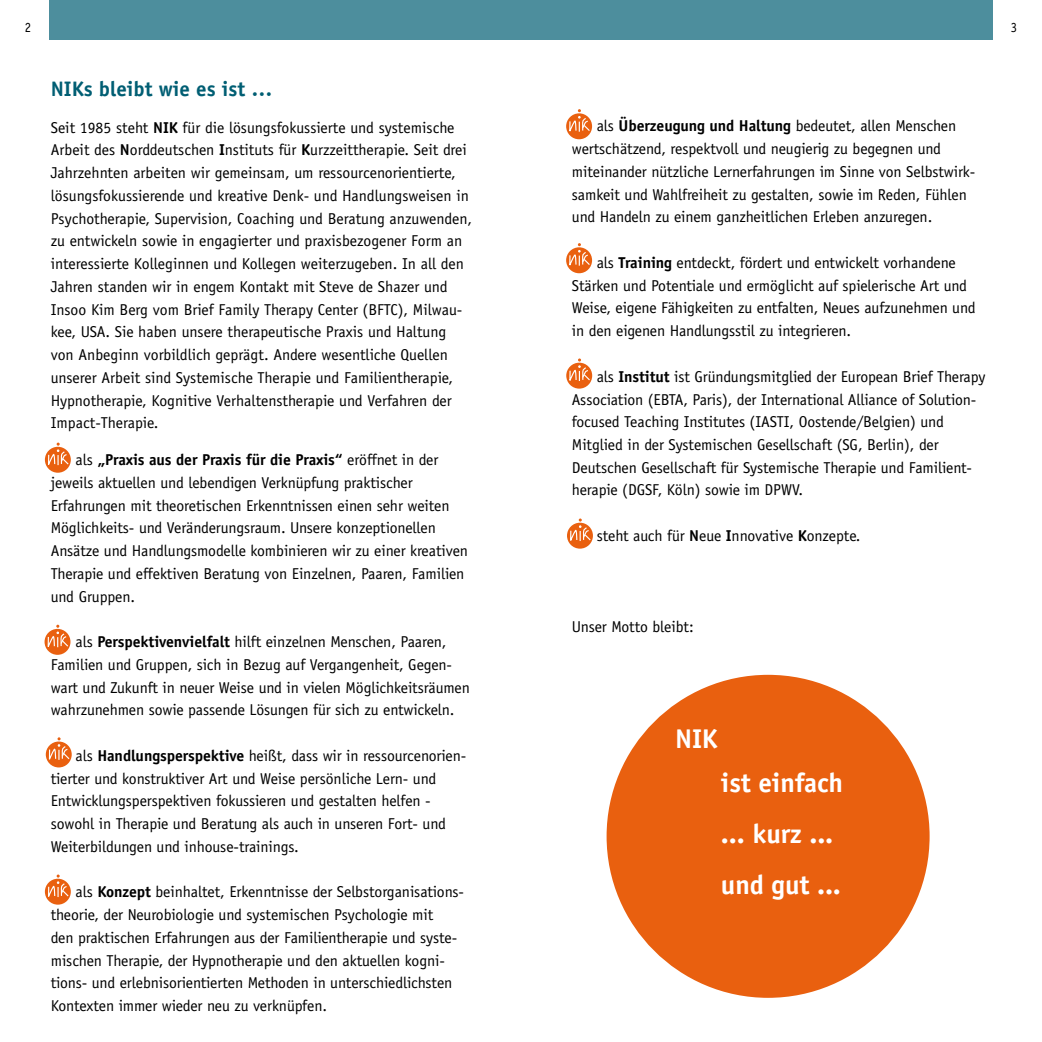
<style>
.page{position:relative;width:1042px;height:1042px;background:#fff}
.page>*{position:absolute;margin:0;border:0;box-sizing:border-box;transform-origin:0 0}
.t1{font:700 27.12px/50.8px "Officina Sans";letter-spacing:-.005em;color:#fff}
.t2{font:700 21px "Officina Sans";color:#005e73}
.t3{font:15.75px/22.8px "Officina Sans";letter-spacing:-.005em;color:#000}
.t4{font:14px "Officina Sans";color:#000;scale:.9 1}
.s1{font-weight:700}
</style>
<div class="page">
<div style="left:606px;top:675px;width:323px;height:323px;background:#e9600f;border-radius:50%"></div>
<svg style="left:566px;top:113px;width:26px;height:26px"></svg>
<svg style="left:566px;top:247px;width:26px;height:26px"></svg>
<svg style="left:566px;top:363px;width:26px;height:26px"></svg>
<svg style="left:567px;top:523px;width:26px;height:26px"></svg>
<svg style="left:569px;top:109px;width:23px;height:440px"></svg>
<div style="left:521px;top:0;width:471px;height:40px;background:#4d8e9d"></div>
<svg style="left:45px;top:447px;width:26px;height:26px"></svg>
<div style="left:45px;top:629px;width:25px;height:26px;background:#e9600f;border-radius:50%"></div>
<svg style="left:46px;top:741px;width:26px;height:26px"></svg>
<div style="left:45px;top:879px;width:26px;height:25px;background:#e9600f;border-radius:50%"></div>
<svg style="left:47px;top:442px;width:24px;height:463px"></svg>
<div style="left:50px;top:0;width:471px;height:40px;background:#4d8e9d"></div>
<p class="t4" style="left:25px;top:19px;width:9px">2</p>
<p class="t4" style="left:1010px;top:19px;width:8px">3</p>
<h2 class="t2" style="left:51px;top:76px;width:223px">NIKs bleibt wie es ist …</h2>
<p class="t3" style="left:51px;top:116px;width:423px">Seit 1985 steht <span class="s1">NIK</span> für die lösungsfokussierte und systemische Arbeit des <span class="s1">N</span>orddeutschen <span class="s1">I</span>nstituts für <span class="s1">K</span>urzzeittherapie. Seit drei Jahrzehnten arbeiten wir gemeinsam, um ressourcenorientierte, lösungsfokussierende und kreative Denk- und Handlungsweisen in Psychotherapie, Supervision, Coaching und Beratung anzuwenden, zu entwickeln sowie in engagierter und praxisbezogener Form an interessierte Kolleginnen und Kollegen weiterzugeben. In all den Jahren standen wir in engem Kontakt mit Steve de Shazer und Insoo Kim Berg vom Brief Family Therapy Center (BFTC), Milwau&shy;kee, USA. Sie haben unsere therapeutische Praxis und Haltung von Anbeginn vorbildlich geprägt. Andere wesentliche Quellen unserer Arbeit sind Systemische Therapie und Familientherapie, Hypnotherapie, Kognitive Verhaltenstherapie und Verfahren der Impact-Therapie.</p>
<p class="t3" style="left:51px;top:448px;width:419px;text-indent:25px">als <span class="s1">„Praxis aus der Praxis für die Praxis“</span> eröffnet in der jeweils aktuellen und lebendigen Verknüpfung praktischer Erfahrungen mit theoretischen Erkenntnissen einen sehr weiten Möglichkeits- und Veränderungsraum. Unsere konzeptionellen Ansätze und Handlungsmodelle kombinieren wir zu einer kreativen Therapie und effektiven Beratung von Einzelnen, Paaren, Familien und Gruppen.</p>
<p class="t3" style="left:51px;top:630px;width:421px;text-indent:25px">als <span class="s1">Perspektivenvielfalt</span> hilft einzelnen Menschen, Paaren, Familien und Gruppen, sich in Bezug auf Vergangenheit, Gegen&shy;wart und Zukunft in neuer Weise und in vielen Möglichkeitsräumen wahrzunehmen sowie passende Lösungen für sich zu entwickeln.</p>
<p class="t3" style="left:51px;top:744px;width:417px;text-indent:25px">als <span class="s1">Handlungsperspektive</span> heißt, dass wir in ressourcenorien&shy;tierter und konstruktiver Art und Weise persönliche Lern- und Entwicklungsperspektiven fokussieren und gestalten helfen - sowohl in Therapie und Beratung als auch in unseren Fort- und Weiterbildungen und inhouse-trainings.</p>
<p class="t3" style="left:51px;top:881px;width:415px;text-indent:25px">als <span class="s1">Konzept</span> beinhaltet, Erkenntnisse der Selbstorganisations&shy;theorie, der Neurobiologie und systemischen Psychologie mit<br>den praktischen Erfahrungen aus der Familientherapie und syste&shy;mischen Therapie, der Hypnotherapie und den aktuellen kogni&shy;tions- und erlebnisorientierten Methoden in unterschiedlichsten Kontexten immer wieder neu zu verknüpfen.</p>
<p class="t3" style="left:572px;top:115px;width:405px;text-indent:25px">als <span class="s1">Überzeugung und Haltung</span> bedeutet, allen Menschen wertschätzend, respektvoll und neugierig zu begegnen und miteinander nützliche Lernerfahrungen im Sinne von Selbstwirk&shy;samkeit und Wahlfreiheit zu gestalten, sowie im Reden, Fühlen und Handeln zu einem ganzheitlichen Erleben anzuregen.</p>
<p class="t3" style="left:572px;top:251px;width:405px;text-indent:25px">als <span class="s1">Training</span> entdeckt, fördert und entwickelt vorhandene Stärken und Potentiale und ermöglicht auf spielerische Art und Weise, eigene Fähigkeiten zu entfalten, Neues aufzunehmen und in den eigenen Handlungsstil zu integrieren.</p>
<p class="t3" style="left:572px;top:365px;width:415px;text-indent:25px">als <span class="s1">Institut</span> ist Gründungsmitglied der European Brief Therapy Association (EBTA, Paris), der International Alliance of Solution&shy;focused Teaching Institutes (IASTI, Oostende/Belgien) und Mitglied in der Systemischen Gesellschaft (SG, Berlin), der Deutschen Gesellschaft für Systemische Therapie und Familient&shy;herapie (DGSF, Köln) sowie im DPWV.</p>
<p class="t3" style="left:597px;top:524px;width:265px">steht auch für <span class="s1">N</span>eue <span class="s1">I</span>nnovative <span class="s1">K</span>onzepte.</p>
<p class="t3" style="left:572px;top:615px;width:123px">Unser Motto bleibt:</p>
<h1 class="t1" style="left:675px;top:713px;width:44px">NIK</h1>
<h1 class="t1" style="left:721px;top:757px;width:124px">ist einfach ... kurz ... und gut ...</h1>
</div>
